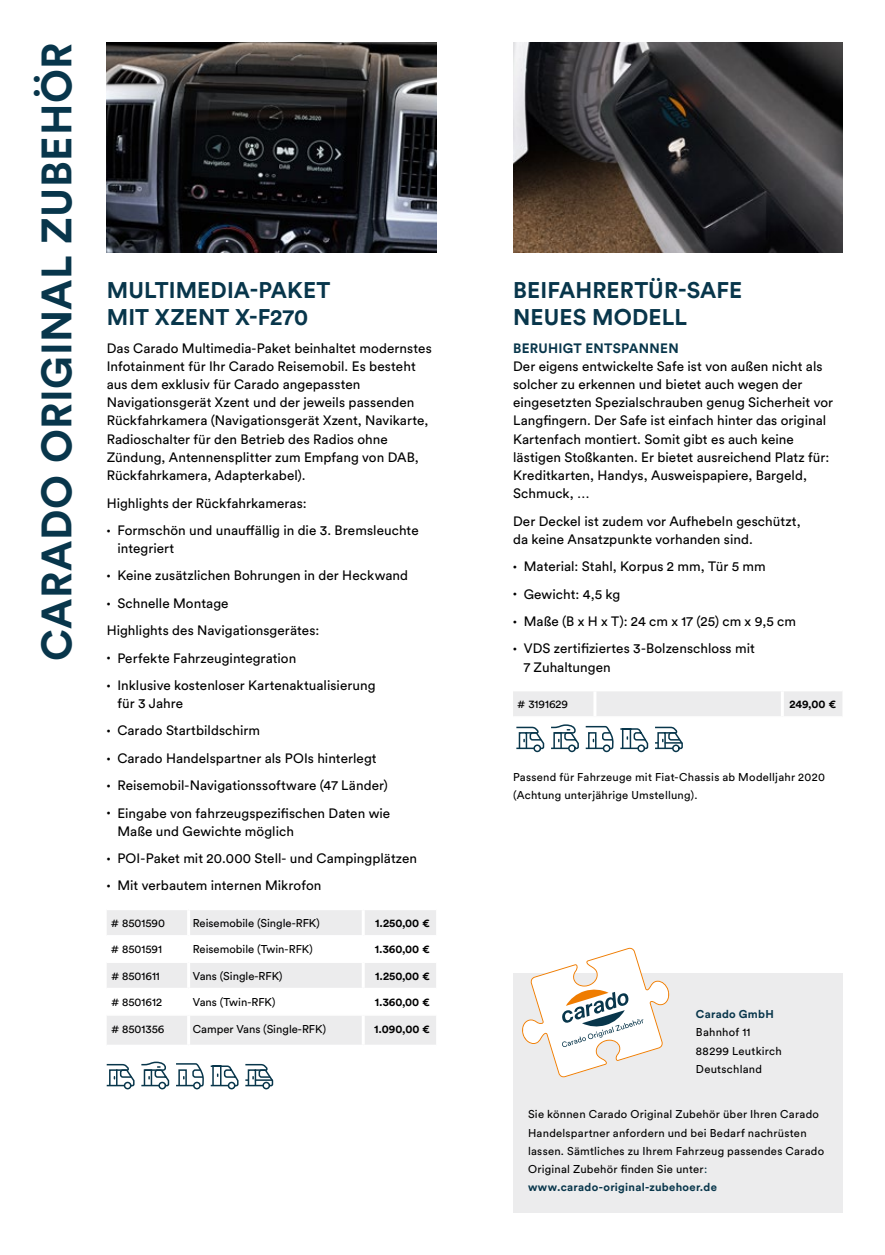
<style>
.page{position:relative;width:885px;height:1255px;background:#fff}
.page>*{position:absolute;margin:0;border:0;box-sizing:border-box;transform-origin:0 0}
.t1{font:700 42px "Circular Std";letter-spacing:.015em;color:#08364b}
.t2{font:700 22.5px/27.3px "Circular Std";letter-spacing:.005em;color:#08364b}
.t3{font:13.5px/18.1px "Circular Std";letter-spacing:.005em;color:#000}
.t4{font:700 13.5px "Circular Std";letter-spacing:.02em;color:#08364b}
.t5{font:11.25px/18.1px "Circular Std";letter-spacing:.02em;color:#000}
.t6{font:11.25px "Circular Std";color:#000}
.t7{font:700 11.25px "Circular Std";color:#000}
.t8{font:700 11.25px "Circular Std";letter-spacing:.025em;color:#08364b}
.s1{color:#08364b}
.s2{font-weight:700;color:#08364b}
</style>
<div class="page">
<div style="left:513px;top:973px;width:329px;height:239px;background:#ececed"></div>
<img style="left:107px;top:43px;width:329px;height:209px">
<svg style="left:107px;top:910px;width:329px;height:134px;fill:#ececed"></svg>
<hr style="left:187px;top:910px;width:3px;height:25px;background:#fff">
<hr style="left:362px;top:910px;width:3px;height:25px;background:#fff">
<hr style="left:187px;top:936px;width:3px;height:25px;background:#fff">
<hr style="left:362px;top:936px;width:3px;height:25px;background:#fff">
<hr style="left:187px;top:962px;width:3px;height:25px;background:#fff">
<hr style="left:362px;top:962px;width:3px;height:25px;background:#fff">
<hr style="left:187px;top:989px;width:3px;height:25px;background:#fff">
<hr style="left:362px;top:989px;width:3px;height:25px;background:#fff">
<hr style="left:187px;top:1015px;width:3px;height:29px;background:#fff">
<hr style="left:362px;top:1015px;width:3px;height:29px;background:#fff">
<hr style="left:107px;top:935px;width:82px;height:1px;background:#fff">
<hr style="left:189px;top:935px;width:174px;height:1px;background:#fff">
<hr style="left:363px;top:935px;width:73px;height:1px;background:#fff">
<hr style="left:107px;top:961px;width:82px;height:1px;background:#fff">
<hr style="left:189px;top:961px;width:174px;height:1px;background:#fff">
<hr style="left:363px;top:961px;width:73px;height:1px;background:#fff">
<hr style="left:107px;top:987px;width:82px;height:2px;background:#fff">
<hr style="left:189px;top:987px;width:174px;height:2px;background:#fff">
<hr style="left:363px;top:987px;width:73px;height:2px;background:#fff">
<hr style="left:107px;top:1014px;width:82px;height:1px;background:#fff">
<hr style="left:189px;top:1014px;width:174px;height:1px;background:#fff">
<hr style="left:363px;top:1014px;width:73px;height:1px;background:#fff">
<svg style="left:106px;top:1061px;width:168px;height:29px"></svg>
<img style="left:513px;top:43px;width:329px;height:209px">
<div style="left:513px;top:691px;width:329px;height:25px;background:#ececed"></div>
<hr style="left:593px;top:691px;width:3px;height:25px;background:#fff">
<hr style="left:780px;top:691px;width:3px;height:25px;background:#fff">
<svg style="left:516px;top:724px;width:167px;height:29px"></svg>
<svg style="left:522px;top:947px;width:147px;height:130px"></svg>
<h1 class="t1" style="left:30px;top:660px;width:619px;rotate:-90deg">CARADO ORIGINAL ZUBEHÖR</h1>
<h2 class="t2" style="left:107px;top:276px;width:225px">MULTIMEDIA-PAKET<br>MIT XZENT X-F270</h2>
<p class="t3" style="left:107px;top:338px;width:326px">Das Carado Multimedia-Paket beinhaltet modernstes Infotainment für Ihr Carado Reisemobil. Es besteht aus dem exklusiv für Carado angepassten Navigationsgerät Xzent und der jeweils passenden Rückfahrkamera (Navigationsgerät Xzent, Navikarte, Radioschalter für den Betrieb des Radios ohne Zündung, Antennensplitter zum Empfang von DAB, Rückfahrkamera, Adapterkabel).</p>
<p class="t3" style="left:107px;top:493px;width:201px">Highlights der Rückfahrkameras:</p>
<p class="t3" style="left:117px;top:521px;width:303px;text-indent:-11px"><sup>•</sup> Formschön und unauffällig in die 3. Bremsleuchte integriert</p>
<p class="t3" style="left:107px;top:566px;width:303px"><sup>•</sup> Keine zusätzlichen Bohrungen in der Heckwand</p>
<p class="t3" style="left:107px;top:589px;width:214px;line-height:27.3px"><sup>•</sup> Schnelle Montage<br>Highlights des Navigationsgerätes:</p>
<p class="t3" style="left:107px;top:648px;width:191px"><sup>•</sup> Perfekte Fahrzeugintegration</p>
<p class="t3" style="left:117px;top:676px;width:260px;text-indent:-11px"><sup>•</sup> Inklusive kostenloser Kartenaktualisierung für 3 Jahre</p>
<p class="t3" style="left:107px;top:721px;width:155px"><sup>•</sup> Carado Startbildschirm</p>
<p class="t3" style="left:107px;top:748px;width:271px"><sup>•</sup> Carado Handelspartner als POIs hinterlegt</p>
<p class="t3" style="left:107px;top:776px;width:282px"><sup>•</sup> Reisemobil-Navigationssoftware (47 Länder)</p>
<p class="t3" style="left:117px;top:803px;width:274px;text-indent:-11px"><sup>•</sup> Eingabe von fahrzeugspezifischen Daten wie<br>Maße und Gewichte möglich</p>
<p class="t3" style="left:107px;top:849px;width:312px"><sup>•</sup> POI-Paket mit 20.000 Stell- und Campingplätzen</p>
<p class="t3" style="left:107px;top:876px;width:216px"><sup>•</sup> Mit verbautem internen Mikrofon</p>
<p class="t6" style="left:111px;top:916px;width:55px"># 8501590</p>
<p class="t6" style="left:193px;top:916px;width:129px">Reisemobile (Single-RFK)</p>
<p class="t7" style="left:375px;top:915px;width:56px">1.250,00 €</p>
<p class="t6" style="left:111px;top:942px;width:53px"># 8501591</p>
<p class="t6" style="left:193px;top:942px;width:121px">Reisemobile (Twin-RFK)</p>
<p class="t7" style="left:375px;top:942px;width:56px">1.360,00 €</p>
<p class="t6" style="left:111px;top:969px;width:50px"># 8501611</p>
<p class="t6" style="left:193px;top:969px;width:91px">Vans (Single-RFK)</p>
<p class="t7" style="left:375px;top:968px;width:56px">1.250,00 €</p>
<p class="t6" style="left:111px;top:995px;width:52px"># 8501612</p>
<p class="t6" style="left:193px;top:995px;width:84px">Vans (Twin-RFK)</p>
<p class="t7" style="left:375px;top:994px;width:56px">1.360,00 €</p>
<p class="t6" style="left:111px;top:1021px;width:55px"># 8501356</p>
<p class="t6" style="left:193px;top:1021px;width:135px">Camper Vans (Single-RFK)</p>
<p class="t7" style="left:374px;top:1021px;width:57px">1.090,00 €</p>
<h2 class="t2" style="left:513px;top:276px;width:230px">BEIFAHRERTÜR-SAFE<br>NEUES MODELL</h2>
<p class="t4" style="left:513px;top:339px;width:167px">BERUHIGT ENTSPANNEN</p>
<p class="t3" style="left:513px;top:357px;width:321px">Der eigens entwickelte Safe ist von außen nicht als solcher zu erkennen und bietet auch wegen der eingesetzten Spezialschrauben genug Sicherheit vor Langfingern. Der Safe ist einfach hinter das original Kartenfach montiert. Somit gibt es auch keine lästigen Stoßkanten. Er bietet ausreichend Platz für:<br>Kreditkarten, Handys, Ausweispapiere, Bargeld, Schmuck, …</p>
<p class="t3" style="left:513px;top:511px;width:289px">Der Deckel ist zudem vor Aufhebeln geschützt, da keine Ansatzpunkte vorhanden sind.</p>
<p class="t3" style="left:513px;top:557px;width:254px"><sup>•</sup> Material: Stahl, Korpus 2 mm, Tür 5 mm</p>
<p class="t3" style="left:513px;top:584px;width:109px"><sup>•</sup> Gewicht: 4,5 kg</p>
<p class="t3" style="left:513px;top:612px;width:284px"><sup>•</sup> Maße (B x H x T): 24 cm x 17 (25) cm x 9,5 cm</p>
<p class="t3" style="left:523px;top:639px;width:233px;text-indent:-11px"><sup>•</sup> VDS zertifiziertes 3-Bolzenschloss mit<br>7 Zuhaltungen</p>
<p class="t6" style="left:517px;top:697px;width:52px"># 3191629</p>
<p class="t7" style="left:789px;top:697px;width:48px">249,00 €</p>
<p class="t5" style="left:513px;top:767px;width:313px">Passend für Fahrzeuge mit Fiat-Chassis ab Modelljahr 2020 (Achtung unterjährige Umstellung).</p>
<p class="t8" style="left:695px;top:1006px;width:79px">Carado GmbH</p>
<p class="t5" style="left:695px;top:1023px;width:87px">Bahnhof 11<br>88299 Leutkirch<br>Deutschland</p>
<p class="t5" style="left:528px;top:1105px;width:297px">Sie können Carado Original Zubehör über Ihren Carado Handelspartner anfordern und bei Bedarf nachrüsten lassen. Sämtliches zu Ihrem Fahrzeug passendes Carado Original Zubehör finden Sie unter<span class="s1">: </span><span class="s2">www.carado-original-zubehoer.de</span></p>
</div>
